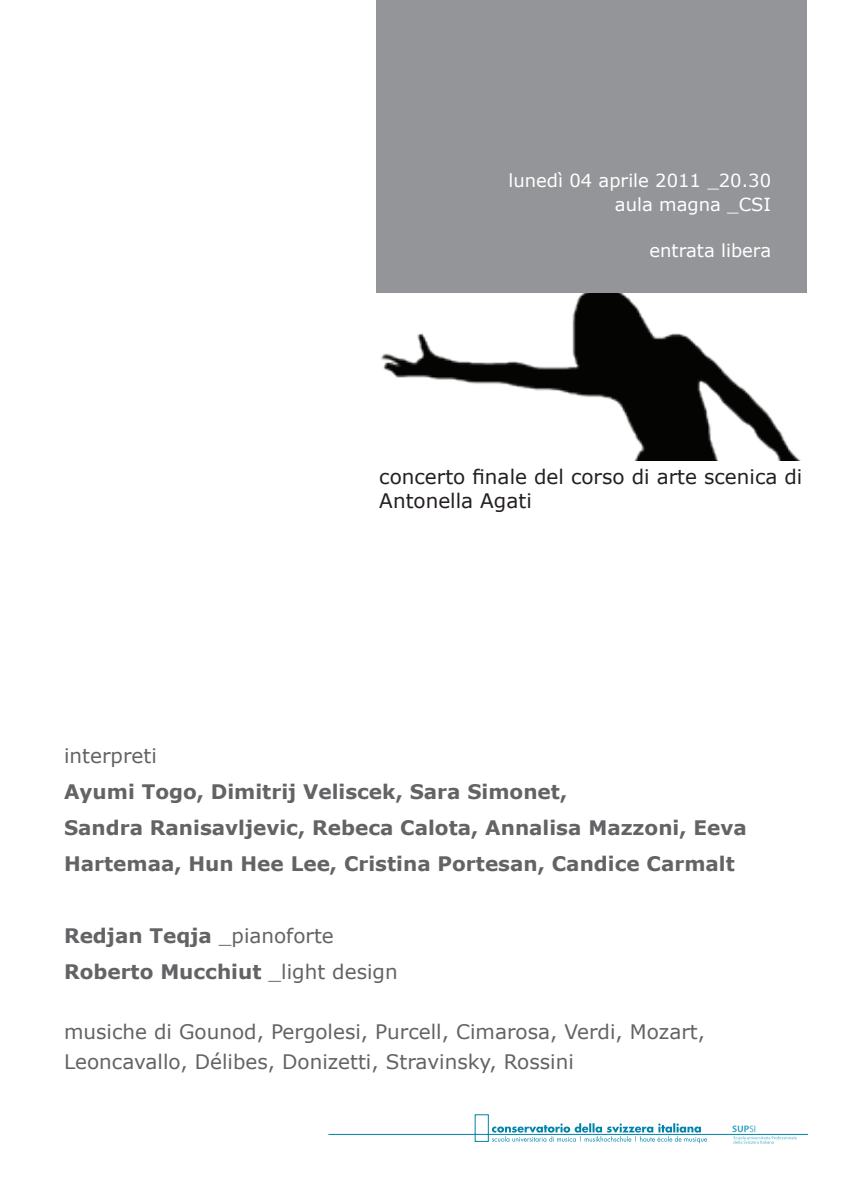
<style>
.page{position:relative;width:842px;height:1191px;background:#fff}
.page>*{position:absolute;margin:0;border:0;box-sizing:border-box;transform-origin:0 0}
.t1{font:700 20px/36px "Verdana";color:#636366}
.t2{font:20px/30px "Verdana";color:#636366}
.t3{font:20px/24px "Verdana";color:#231f20}
.t4{font:18px/24px "Verdana";color:#fff;text-align:right}
.s1{font-weight:400}
</style>
<div class="page">
<img style="left:376px;top:292px;width:431px;height:168px">
<div style="left:376px;top:0;width:431px;height:292px;background:#939598"></div>
<svg style="left:328px;top:1114px;width:479px;height:29px"></svg>
<p class="t4" style="left:508px;top:168px;width:264px">lunedì 04 aprile 2011 _20.30 aula magna _CSI</p>
<p class="t4" style="left:649px;top:238px;width:123px">entrata libera</p>
<p class="t3" style="left:379px;top:464px;width:425px">concerto finale del corso di arte scenica di<br>Antonella Agati</p>
<p class="t2" style="left:64px;top:740px;width:94px">interpreti</p>
<p class="t1" style="left:64px;top:773px;width:684px">Ayumi Togo, Dimitrij Veliscek, Sara Simonet,<br>Sandra Ranisavljevic, Rebeca Calota, Annalisa Mazzoni, Eeva<br>Hartemaa, Hun Hee Lee, Cristina Portesan, Candice Carmalt</p>
<p class="t1" style="left:64px;top:917px;width:335px">Redjan Teqja <span class="s1">_pianoforte<br></span>Roberto Mucchiut <span class="s1">_light design</span></p>
<p class="t2" style="left:64px;top:1016px;width:642px">musiche di Gounod, Pergolesi, Purcell, Cimarosa, Verdi, Mozart,<br>Leoncavallo, Délibes, Donizetti, Stravinsky, Rossini</p>
</div>
